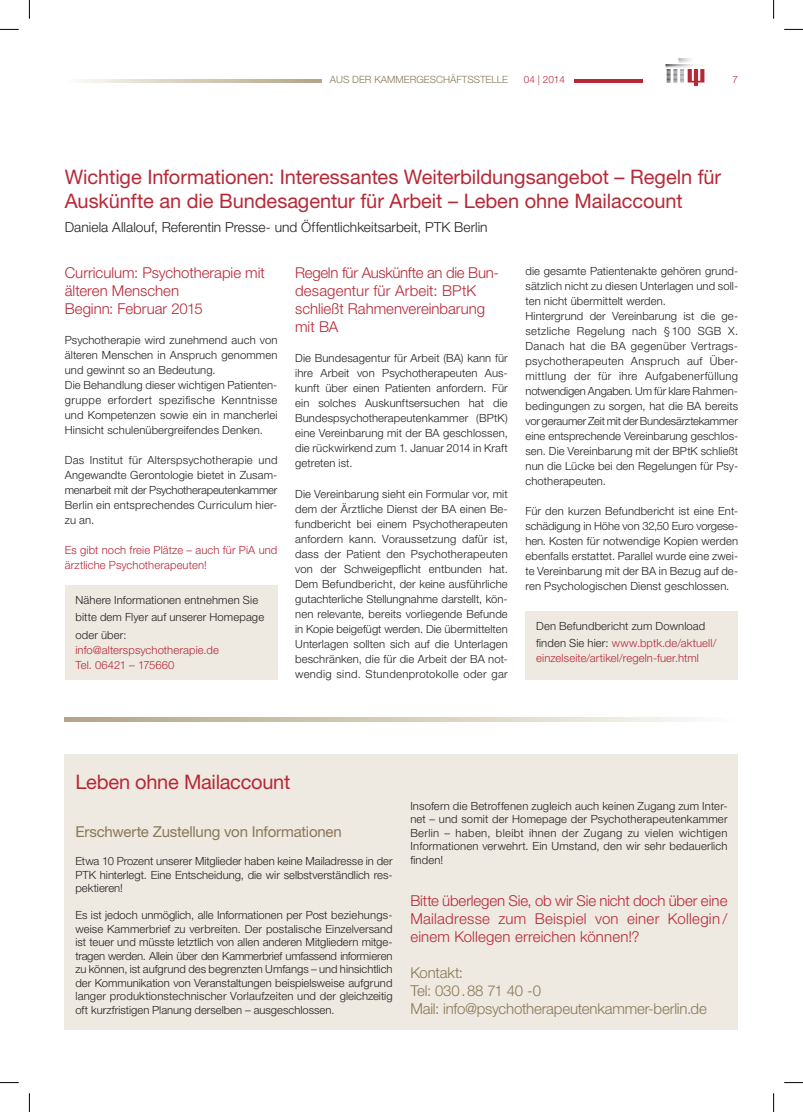
<style>
.page{position:relative;width:803px;height:1112px;background:#fff}
.page>*{position:absolute;margin:0;border:0;box-sizing:border-box;transform-origin:0 0}
.t1{font:20px/23.8px "Helvetica Neue LT Std";letter-spacing:-.005em;color:#b72837}
.t2{font:300 15px/18px "Helvetica Neue LT Std";color:#b72837}
.t3{font:300 15px/18px "Helvetica Neue LT Std";letter-spacing:-.01em;color:#8a7758}
.t4{font:15px "Helvetica Neue LT Std";letter-spacing:-.015em;color:#8a7758}
.t5{font:300 13.75px "Helvetica Neue LT Std";color:#231f20}
.t6{font:300 11.25px/15px "Helvetica Neue LT Std";letter-spacing:.01em;color:#231f20;text-align:justify}
.t7{font:300 11.25px/15px "Helvetica Neue LT Std";letter-spacing:.01em;color:#b72837}
.t8{font:300 10px "Helvetica Neue LT Std";color:#8a7758}
.t9{font:300 10px "Helvetica Neue LT Std";color:#b72837}
.s1{color:#b72837}
</style>
<div class="page">
<hr style="left:574px;top:79px;width:68px;height:4px;background:#b72837">
<svg style="left:665px;top:58px;width:39px;height:28px"></svg>
<div style="left:65px;top:585px;width:212px;height:94px;background:#eeeae1"></div>
<div style="left:525px;top:610px;width:213px;height:69px;background:#eeeae1"></div>
<svg style="left:65px;top:717px;width:629px;height:4px;background:#d4ccb8"></svg>
<div style="left:65px;top:753px;width:673px;height:276px;background:#eeeae1"></div>
<svg style="left:82px;top:79px;width:239px;height:4px"></svg>
<svg style="left:0;top:29px;width:19px;height:1px"></svg>
<svg style="left:784px;top:29px;width:19px;height:1px"></svg>
<svg style="left:0;top:1082px;width:19px;height:1px"></svg>
<svg style="left:784px;top:1082px;width:19px;height:1px"></svg>
<svg style="left:29px;top:0;width:1px;height:19px"></svg>
<svg style="left:29px;top:1093px;width:1px;height:18px"></svg>
<svg style="left:773px;top:0;width:1px;height:19px"></svg>
<svg style="left:773px;top:1093px;width:1px;height:18px"></svg>
<p class="t8" style="left:330px;top:73px;width:180px">AUS DER KAMMERGESCHÄFTSSTELLE</p>
<p class="t9" style="left:524px;top:73px;width:43px">04 | 2014</p>
<p class="t9" style="left:732px;top:73px;width:7px">7</p>
<h1 class="t1" style="left:65px;top:165px;width:658px">Wichtige Informationen: Interessantes Weiterbildungsangebot – Regeln für<br>Auskünfte an die Bundesagentur für Arbeit – Leben ohne Mailaccount</h1>
<p class="t5" style="left:65px;top:218px;width:424px">Daniela Allalouf, Referentin Presse- und Öffentlichkeitsarbeit, PTK Berlin</p>
<h2 class="t2" style="left:65px;top:263px;width:202px">Curriculum: Psychotherapie mit älteren Menschen<br>Beginn: Februar 2015</h2>
<p class="t6" style="left:65px;top:332px;width:214px;text-align:left">Psychotherapie wird zunehmend auch von älteren Menschen in Anspruch genommen und gewinnt so an Bedeutung.<br>Die Behandlung dieser wichtigen Patienten&shy;gruppe erfordert spezifische Kenntnisse und Kompetenzen sowie ein in mancherlei Hinsicht schulenübergreifendes Denken.</p>
<p class="t6" style="left:65px;top:452px;width:214px">Das Institut für Alterspsychotherapie und Angewandte Gerontologie bietet in Zusam&shy;menarbeit mit der Psychotherapeutenkammer Berlin ein entsprechendes Curriculum hier&shy;zu an.</p>
<p class="t7" style="left:65px;top:542px;width:214px">Es gibt noch freie Plätze – auch für PiA und ärztliche Psychotherapeuten!</p>
<p class="t6" style="left:75px;top:590px;width:190px;line-height:17.5px;text-align:left">Nähere Informationen entnehmen Sie bitte dem Flyer auf unserer Homepage oder über:</p>
<p class="t7" style="left:75px;top:642px;width:145px">info@alterspsychotherapie.de<br>Tel. 06421 – 175660</p>
<h2 class="t2" style="left:295px;top:263px;width:205px">Regeln für Auskünfte an die Bun&shy;desagentur für Arbeit: BPtK schließt Rahmenvereinbarung mit BA</h2>
<p class="t6" style="left:295px;top:350px;width:214px">Die Bundesagentur für Arbeit (BA) kann für ihre Arbeit von Psychotherapeuten Aus&shy;kunft über einen Patienten anfordern. Für ein solches Auskunftsersuchen hat die Bundespsychotherapeutenkammer (BPtK) eine Vereinbarung mit der BA geschlossen, die rückwirkend zum 1. Januar 2014 in Kraft getreten ist.</p>
<p class="t6" style="left:295px;top:486px;width:214px">Die Vereinbarung sieht ein Formular vor, mit dem der Ärztliche Dienst der BA einen Be&shy;fundbericht bei einem Psychotherapeuten anfordern kann. Voraussetzung dafür ist, dass der Patient den Psychotherapeuten von der Schweigepflicht entbunden hat.<br>Dem Befundbericht, der keine ausführliche gutachterliche Stellungnahme darstellt, kön&shy;nen relevante, bereits vorliegende Befunde in Kopie beigefügt werden. Die übermittelten Unterlagen sollten sich auf die Unterlagen beschränken, die für die Arbeit der BA not&shy;wendig sind. Stundenprotokolle oder gar</p>
<p class="t6" style="left:525px;top:263px;width:214px;text-align:left">die gesamte Patientenakte gehören grund&shy;sätzlich nicht zu diesen Unterlagen und soll&shy;ten nicht übermittelt werden.<br>Hintergrund der Vereinbarung ist die ge&shy;setzliche Regelung nach § 100 SGB X.<br>Danach hat die BA gegenüber Vertrags&shy;psychotherapeuten Anspruch auf Über&shy;mittlung der für ihre Aufgabenerfüllung notwendigen Angaben. Um für klare Rahmen&shy;bedingungen zu sorgen, hat die BA bereits vor geraumer Zeit mit der Bundesärztekammer eine entsprechende Vereinbarung geschlos&shy;sen. Die Vereinbarung mit der BPtK schließt nun die Lücke bei den Regelungen für Psy&shy;chotherapeuten.</p>
<p class="t6" style="left:525px;top:503px;width:214px">Für den kurzen Befundbericht ist eine Ent&shy;schädigung in Höhe von 32,50 Euro vorgese&shy;hen. Kosten für notwendige Kopien werden ebenfalls erstattet. Parallel wurde eine zwei&shy;te Vereinbarung mit der BA in Bezug auf de&shy;ren Psychologischen Dienst geschlossen.</p>
<p class="t6" style="left:536px;top:616px;width:182px;line-height:17.5px">Den Befundbericht zum Download finden Sie hier: <span class="s1">www.bptk.de/aktuell/</span></p>
<p class="t7" style="left:536px;top:650px;width:164px">einzelseite/artikel/regeln-fuer.html</p>
<h1 class="t1" style="left:75px;top:769px;width:216px">Leben ohne Mailaccount</h1>
<h2 class="t4" style="left:75px;top:822px;width:268px">Erschwerte Zustellung von Informationen</h2>
<p class="t6" style="left:75px;top:854px;width:319px;line-height:13.5px">Etwa 10 Prozent unserer Mitglieder haben keine Mailadresse in der PTK hinterlegt. Eine Entscheidung, die wir selbstverständlich res&shy;pektieren!</p>
<p class="t6" style="left:75px;top:908px;width:319px;line-height:13.5px">Es ist jedoch unmöglich, alle Informationen per Post beziehungs&shy;weise Kammerbrief zu verbreiten. Der postalische Einzelversand ist teuer und müsste letztlich von allen anderen Mitgliedern mitge&shy;tragen werden. Allein über den Kammerbrief umfassend informieren zu können, ist aufgrund des begrenzten Umfangs – und hinsichtlich der Kommunikation von Veranstaltungen beispielsweise aufgrund langer produktionstechnischer Vorlaufzeiten und der gleichzeitig oft kurzfristigen Planung derselben – ausgeschlossen.</p>
<p class="t6" style="left:410px;top:798px;width:319px;line-height:13.5px">Insofern die Betroffenen zugleich auch keinen Zugang zum Inter&shy;net – und somit der Homepage der Psychotherapeutenkammer Berlin – haben, bleibt ihnen der Zugang zu vielen wichtigen Informationen verwehrt. Ein Umstand, den wir sehr bedauerlich finden!</p>
<h2 class="t2" style="left:410px;top:890px;width:319px;text-align:justify">Bitte überlegen Sie, ob wir Sie nicht doch über eine Mailadresse zum Beispiel von einer Kollegin / einem Kollegen erreichen können!?</h2>
<h2 class="t3" style="left:410px;top:962px;width:298px">Kontakt:<br>Tel: 030.88 71 40 -0<br>Mail: info@psychotherapeutenkammer-berlin.de</h2>
</div>
